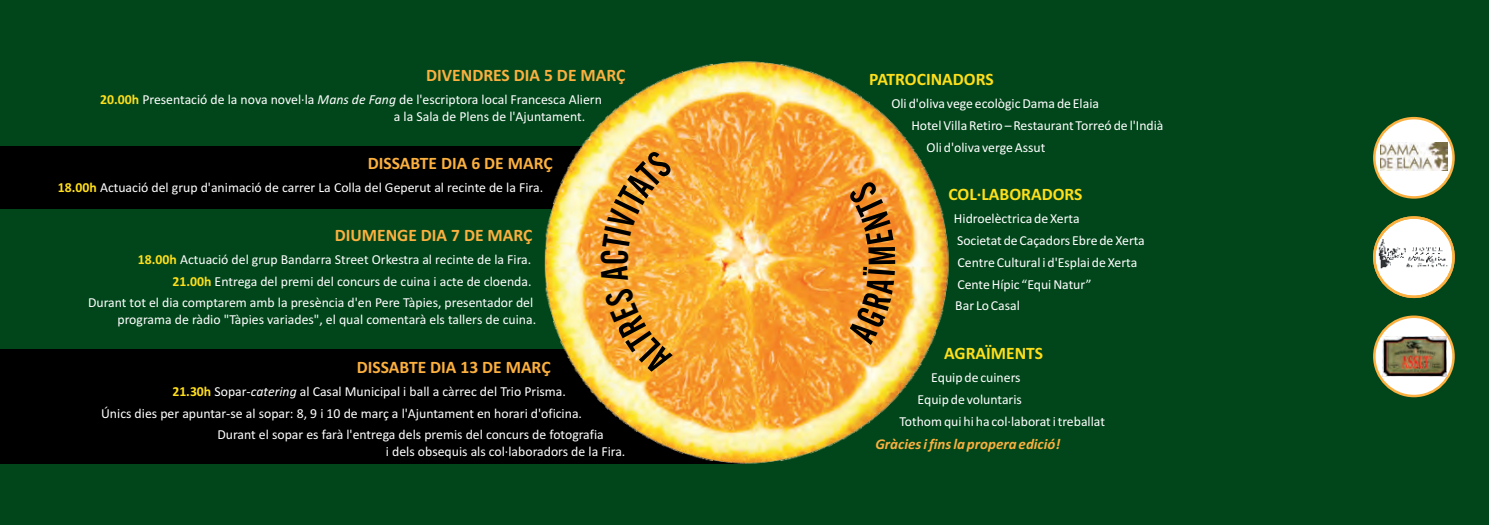
<style>
.page{position:relative;width:1489px;height:525px;background:#fff}
.page>*{position:absolute;margin:0;border:0;box-sizing:border-box;transform-origin:0 0}
.t1{font:37.5px "Alternate Gothic No 2 BT";color:#000}
.t2{font:700 17.5px "Calibri";color:#fbb03f}
.t3{font:700 17.5px "Calibri";color:#ffdf1b}
.t4{font:italic 700 15px "Calibri";color:#fbb03f}
.t5{font:13.75px/21.9px "Calibri";color:#fff;text-align:right}
.s1{font-weight:700;color:#ffdf1b}
.s2{font-style:italic}
</style>
<div class="page">
<div style="left:0;top:0;width:1488px;height:524px;background:#00461a"></div>
<div style="left:0;top:146px;width:618px;height:63px;background:#000"></div>
<div style="left:0;top:349px;width:744px;height:114px;background:#000"></div>
<img style="left:524px;top:61px;width:425px;height:403px">
<svg style="left:849px;top:182px;width:46px;height:163px;background:#b07027"></svg>
<svg style="left:1372px;top:216px;width:82px;height:82px;background:#faf0df"></svg>
<svg style="left:1372px;top:315px;width:82px;height:82px;background:#eee2ca"></svg>
<svg style="left:1372px;top:117px;width:82px;height:81px;background:#f6ebd8"></svg>
<img style="left:1382px;top:336px;width:63px;height:40px">
<img style="left:1377px;top:239px;width:72px;height:30px">
<img style="left:1380px;top:142px;width:66px;height:29px">
<div style="left:1372px;top:216px;width:82px;height:82px;border:2px solid #fbb03f;border-radius:50%"></div>
<svg style="left:602px;top:149px;width:71px;height:100px;background:#f7ac43"></svg>
<svg style="left:601px;top:265px;width:27px;height:16px"></svg>
<svg style="left:604px;top:287px;width:68px;height:87px;background:#f8ad3d"></svg>
<p class="t2" style="left:426px;top:68px;width:201px">DIVENDRES DIA 5 DE MARÇ</p>
<p class="t5" style="left:100px;top:89px;width:503px"><span class="s1">20.00h</span> Presentació de la nova novel·la <span class="s2">Mans de Fang</span> de l'escriptora local Francesca Aliern</p>
<p class="t5" style="left:394px;top:106px;width:193px">a la Sala de Plens de l'Ajuntament.</p>
<p class="t2" style="left:368px;top:156px;width:186px">DISSABTE DIA 6 DE MARÇ</p>
<p class="t5" style="left:58px;top:178px;width:486px"><span class="s1">18.00h</span> Actuació del grup d'animació de carrer La Colla del Geperut al recinte de la Fira.</p>
<p class="t2" style="left:335px;top:227px;width:199px">DIUMENGE DIA 7 DE MARÇ</p>
<p class="t5" style="left:138px;top:249px;width:395px"><span class="s1">18.00h</span> Actuació del grup Bandarra Street Orkestra al recinte de la Fira.<br><span class="s1">21.00h</span> Entrega del premi del concurs de cuina i acte de cloenda.</p>
<p class="t5" style="left:88px;top:295px;width:449px;line-height:16.8px">Durant tot el dia comptarem amb la presència d'en Pere Tàpies, presentador del programa de ràdio "Tàpies variades", el qual comentarà els tallers de cuina.</p>
<p class="t2" style="left:357px;top:359px;width:195px">DISSABTE DIA 13 DE MARÇ</p>
<p class="t5" style="left:172px;top:381px;width:395px"><span class="s1">21.30h</span> Sopar-<span class="s2">catering</span> al Casal Municipal i ball a càrrec del Trio Prisma.</p>
<h1 class="t1" style="left:599px;top:265px;width:17px;rotate:-90deg">C</h1>
<p class="t5" style="left:217px;top:403px;width:388px;text-align:left;text-indent:-116px">Únics dies per apuntar-se al sopar: 8, 9 i 10 de març a l'Ajuntament en horari d'oficina.<br>Durant el sopar es farà l'entrega dels premis del concurs de fotografia</p>
<p class="t5" style="left:386px;top:441px;width:241px">i dels obsequis als col·laboradors de la Fira.</p>
<p class="t3" style="left:869px;top:72px;width:126px">PATROCINADORS</p>
<p class="t5" style="left:891px;top:93px;width:209px">Oli d'oliva vege ecològic Dama de Elaia</p>
<p class="t5" style="left:911px;top:115px;width:254px">Hotel Villa Retiro – Restaurant Torreó de l'Indià</p>
<p class="t5" style="left:926px;top:137px;width:120px">Oli d'oliva verge Assut</p>
<p class="t3" style="left:948px;top:187px;width:135px">COL·LABORADORS</p>
<p class="t5" style="left:953px;top:208px;width:192px;text-align:left">Hidroelèctrica de Xerta<br>Societat de Caçadors Ebre de Xerta<br>Centre Cultural i d'Esplai de Xerta<br>Cente Hípic “Equi Natur”<br>Bar Lo Casal</p>
<p class="t3" style="left:944px;top:345px;width:100px">AGRAÏMENTS</p>
<p class="t5" style="left:931px;top:367px;width:91px">Equip de cuiners</p>
<p class="t5" style="left:917px;top:389px;width:106px">Equip de voluntaris</p>
<p class="t5" style="left:899px;top:411px;width:207px">Tothom qui hi ha col·laborat i treballat</p>
<p class="t4" style="left:875px;top:437px;width:186px">Gràcies i fins la propera edició!</p>
</div>
